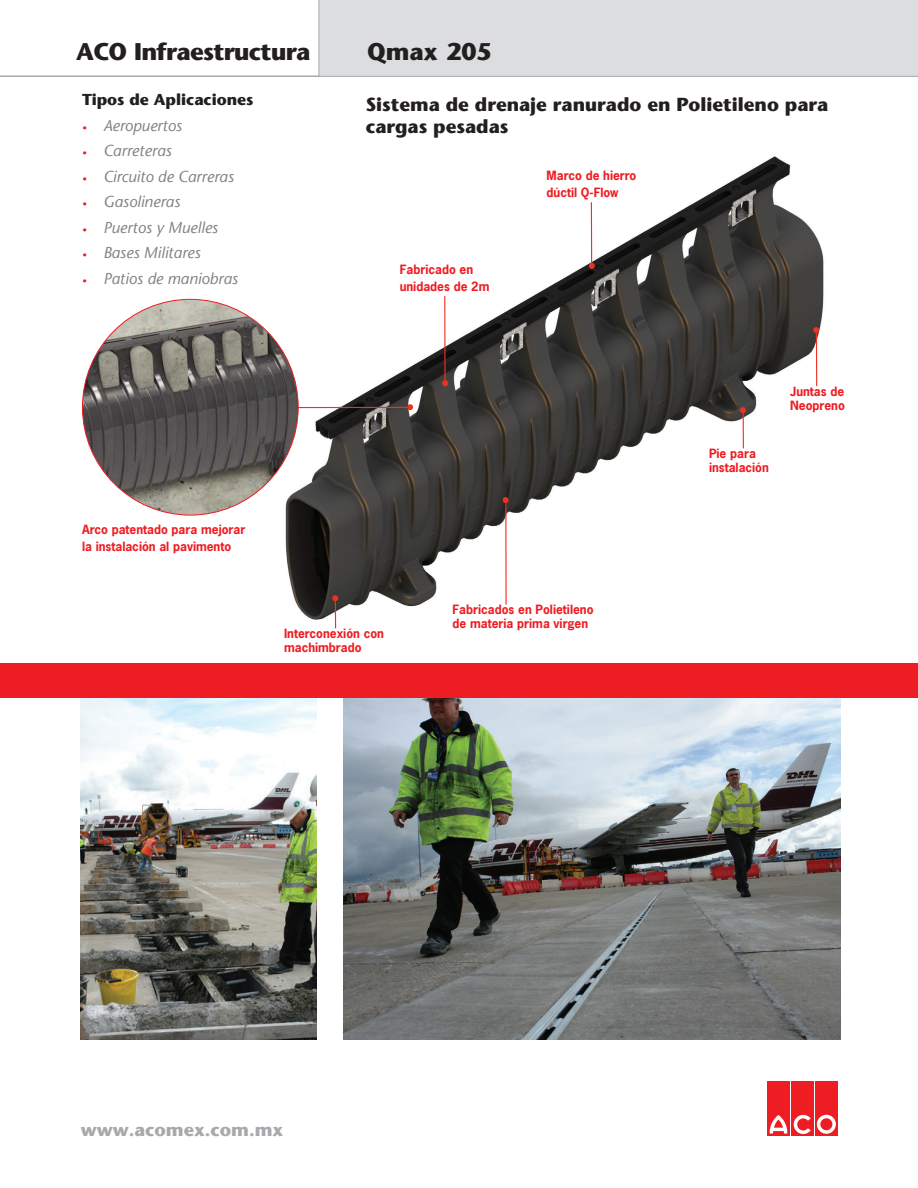
<style>
.page{position:relative;width:918px;height:1188px;background:#fff}
.page>*{position:absolute;margin:0;border:0;box-sizing:border-box;transform-origin:0 0}
.t1{font:700 24px "Stone Sans";letter-spacing:-.03em;color:#231f20}
.t2{font:700 18.75px/22.5px "Stone Sans";color:#231f20}
.t3{font:700 18px "Stone Sans";color:#a8a9ad}
.t4{font:italic 15.75px "Stone Sans";color:#808285}
.t5{font:700 15.75px "Stone Sans";color:#231f20}
.t6{font:700 12px/14.4px "News Gothic";color:#ee1d23}
.s1{font-size:9px;color:#ee1d23}
</style>
<div class="page">
<img style="left:343px;top:698px;width:498px;height:341px">
<img style="left:208px;top:156px;width:646px;height:508px">
<hr style="left:591px;top:202px;width:1px;height:64px;background:#ef3122">
<svg style="left:589px;top:263px;width:6px;height:6px"></svg>
<hr style="left:251px;top:407px;width:159px;height:1px;background:#ef3122">
<svg style="left:407px;top:404px;width:6px;height:6px"></svg>
<hr style="left:505px;top:500px;width:2px;height:105px;background:#ef3122">
<svg style="left:503px;top:497px;width:6px;height:6px"></svg>
<hr style="left:444px;top:296px;width:2px;height:87px;background:#ef3122">
<svg style="left:442px;top:380px;width:6px;height:6px"></svg>
<hr style="left:816px;top:330px;width:1px;height:56px;background:#ef3122">
<svg style="left:813px;top:327px;width:6px;height:6px"></svg>
<hr style="left:743px;top:410px;width:1px;height:38px;background:#ef3122">
<svg style="left:740px;top:407px;width:6px;height:6px"></svg>
<hr style="left:335px;top:598px;width:1px;height:30px;background:#ef3122">
<svg style="left:332px;top:595px;width:6px;height:6px"></svg>
<div style="left:0;top:0;width:918px;height:77px;background:#dcdddf"></div>
<svg style="left:0;top:0;width:319px;height:76px"></svg>
<div style="left:767px;top:1082px;width:23px;height:54px;background:#ee1d23"></div>
<div style="left:791px;top:1082px;width:23px;height:54px;background:#ee1d23"></div>
<div style="left:815px;top:1082px;width:22px;height:54px;background:#ee1d23"></div>
<svg style="left:817px;top:1115px;width:19px;height:19px"></svg>
<svg style="left:794px;top:1115px;width:17px;height:19px"></svg>
<svg style="left:769px;top:1115px;width:19px;height:19px"></svg>
<img style="left:81px;top:698px;width:236px;height:341px">
<img style="left:82px;top:299px;width:216px;height:216px;border-radius:108px">
<div style="left:0;top:664px;width:918px;height:34px;background:#ee1d23"></div>
<h1 class="t1" style="left:76px;top:37px;width:236px">ACO Infraestructura</h1>
<h1 class="t1" style="left:367px;top:38px;width:126px">Qmax 205</h1>
<h3 class="t5" style="left:82px;top:90px;width:173px">Tipos de Aplicaciones</h3>
<h3 class="t4" style="left:82px;top:116px;width:102px"><span class="s1">•</span> Aeropuertos</h3>
<h3 class="t4" style="left:82px;top:141px;width:91px"><span class="s1">•</span> Carreteras</h3>
<h3 class="t4" style="left:82px;top:167px;width:153px"><span class="s1">•</span> Circuito de Carreras</h3>
<h3 class="t4" style="left:82px;top:192px;width:100px"><span class="s1">•</span> Gasolineras</h3>
<h3 class="t4" style="left:82px;top:218px;width:138px"><span class="s1">•</span> Puertos y Muelles</h3>
<h3 class="t4" style="left:82px;top:243px;width:120px"><span class="s1">•</span> Bases Militares</h3>
<h3 class="t4" style="left:82px;top:269px;width:157px"><span class="s1">•</span> Patios de maniobras</h3>
<h2 class="t2" style="left:366px;top:93px;width:464px">Sistema de drenaje ranurado en Polietileno para cargas pesadas</h2>
<p class="t6" style="left:400px;top:261px;width:91px;line-height:17px">Fabricado en unidades de 2m</p>
<p class="t6" style="left:547px;top:166px;width:91px;line-height:17px">Marco de hierro dúctil Q-Flow</p>
<p class="t6" style="left:82px;top:520px;width:165px;line-height:17px">Arco patentado para mejorar la instalación al pavimento</p>
<p class="t6" style="left:284px;top:626px;width:101px">Interconexión con machimbrado</p>
<p class="t6" style="left:453px;top:602px;width:143px">Fabricados en Polietileno de materia prima virgen</p>
<p class="t6" style="left:709px;top:446px;width:61px">Pie para instalación</p>
<p class="t6" style="left:790px;top:384px;width:56px">Juntas de<br>Neopreno</p>
<h3 class="t3" style="left:81px;top:1119px;width:204px">www.acomex.com.mx</h3>
</div>
